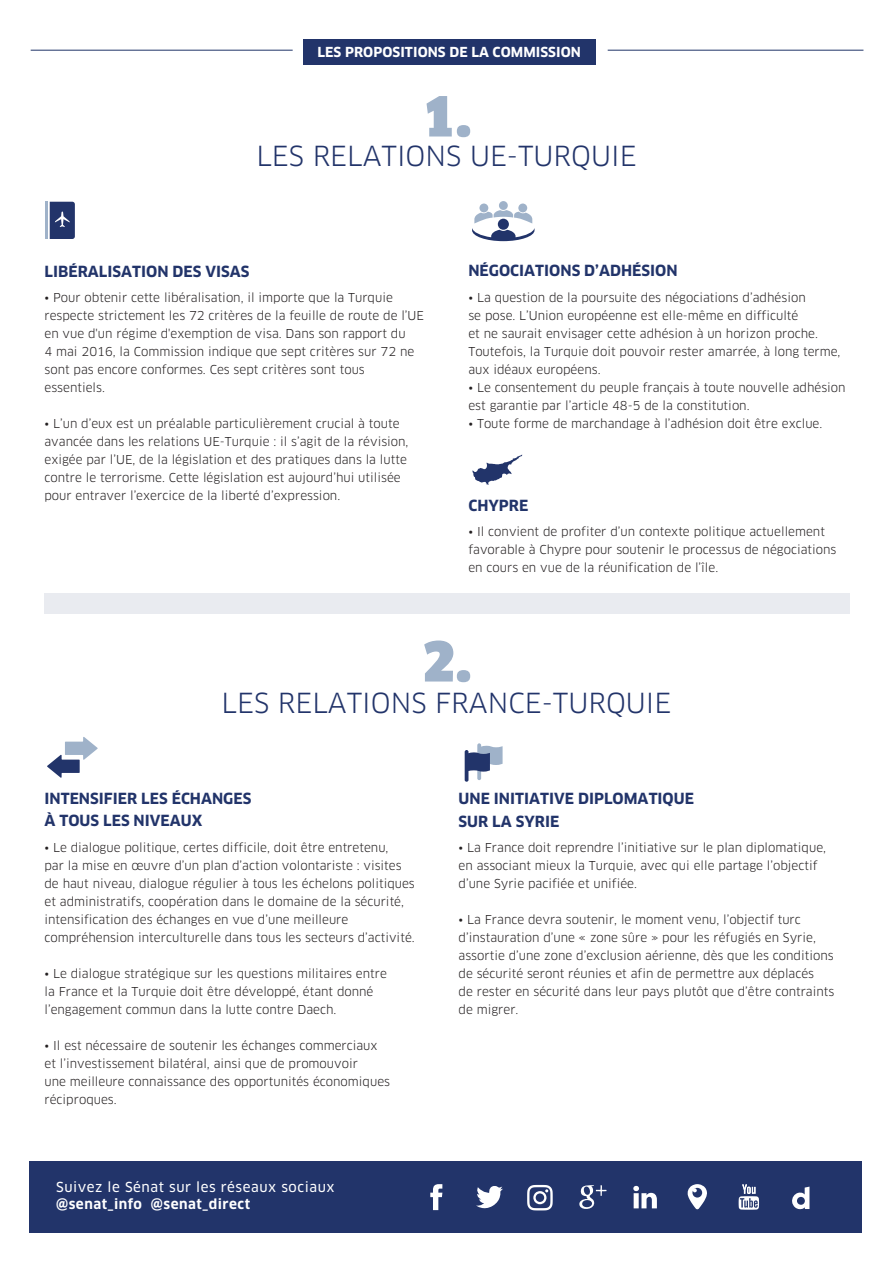
<style>
.page{position:relative;width:893px;height:1263px;background:#fff}
.page>*{position:absolute;margin:0;border:0;box-sizing:border-box;transform-origin:0 0}
.t1{font:900 54px "Clan";color:#9fb2c9}
.t2{font:27px "Clan";color:#22346a}
.t3{font:700 15px/22.5px "Clan";color:#22346a}
.t4{font:13.5px "Clan News";letter-spacing:.04em;color:#fff}
.t5{font:700 13.5px "Clan";letter-spacing:.005em;color:#fff}
.t6{font:700 13.5px "Clan";letter-spacing:.04em;color:#fff}
.t7{font:12px/18px "Clan";color:#231f20}
</style>
<div class="page">
<div style="left:303px;top:39px;width:292px;height:26px;background:#22346a"></div>
<hr style="left:31px;top:50px;width:262px;height:1px;background:#1f3468">
<hr style="left:608px;top:50px;width:255px;height:1px;background:#1f3468">
<div style="left:30px;top:1162px;width:832px;height:71px;background:#22346a"></div>
<svg style="left:792px;top:1186px;width:17px;height:23px"></svg>
<svg style="left:527px;top:1185px;width:26px;height:25px"></svg>
<div style="left:479px;top:204px;width:9px;height:8px;background:#9fb2c9;border-radius:50%"></div>
<div style="left:499px;top:201px;width:9px;height:9px;background:#9fb2c9;border-radius:50%"></div>
<svg style="left:472px;top:210px;width:62px;height:31px"></svg>
<div style="left:518px;top:204px;width:9px;height:8px;background:#9fb2c9;border-radius:50%"></div>
<div style="left:44px;top:593px;width:806px;height:21px;background:#e9ebf0"></div>
<svg style="left:430px;top:1184px;width:12px;height:26px"></svg>
<svg style="left:579px;top:1185px;width:27px;height:24px"></svg>
<svg style="left:476px;top:1186px;width:27px;height:23px"></svg>
<svg style="left:633px;top:1186px;width:24px;height:22px"></svg>
<svg style="left:687px;top:1184px;width:20px;height:25px"></svg>
<svg style="left:739px;top:1184px;width:20px;height:26px"></svg>
<hr style="left:45px;top:202px;width:3px;height:37px;background:#9fb2c9">
<svg style="left:50px;top:202px;width:25px;height:37px"></svg>
<svg style="left:472px;top:455px;width:50px;height:30px"></svg>
<svg style="left:47px;top:737px;width:51px;height:41px"></svg>
<svg style="left:465px;top:743px;width:38px;height:39px"></svg>
<p class="t5" style="left:317px;top:44px;width:265px">LES PROPOSITIONS DE LA COMMISSION</p>
<h1 class="t1" style="left:422px;top:83px;width:51px">1.</h1>
<h2 class="t2" style="left:256px;top:140px;width:382px">LES RELATIONS UE-TURQUIE</h2>
<p class="t3" style="left:44px;top:260px;width:206px">LIBÉRALISATION DES VISAS</p>
<p class="t7" style="left:44px;top:289px;width:381px">• Pour obtenir cette libéralisation, il importe que la Turquie respecte strictement les 72 critères de la feuille de route de l’UE en vue d'un régime d'exemption de visa. Dans son rapport du<br>4 mai 2016, la Commission indique que sept critères sur 72 ne sont pas encore conformes. Ces sept critères sont tous essentiels.</p>
<p class="t7" style="left:44px;top:415px;width:366px">• L’un d’eux est un préalable particulièrement crucial à toute avancée dans les relations UE-Turquie : il s’agit de la révision, exigée par l’UE, de la législation et des pratiques dans la lutte contre le terrorisme. Cette législation est aujourd’hui utilisée pour entraver l’exercice de la liberté d’expression.</p>
<p class="t3" style="left:468px;top:260px;width:211px">NÉGOCIATIONS D’ADHÉSION</p>
<p class="t7" style="left:468px;top:289px;width:374px">• La question de la poursuite des négociations d’adhésion<br>se pose. L’Union européenne est elle-même en difficulté<br>et ne saurait envisager cette adhésion à un horizon proche.<br>Toutefois, la Turquie doit pouvoir rester amarrée, à long terme, aux idéaux européens.</p>
<p class="t7" style="left:468px;top:379px;width:379px">• Le consentement du peuple français à toute nouvelle adhésion est garantie par l’article 48-5 de la constitution.</p>
<p class="t7" style="left:468px;top:415px;width:355px">• Toute forme de marchandage à l’adhésion doit être exclue.</p>
<p class="t3" style="left:468px;top:495px;width:61px">CHYPRE</p>
<p class="t7" style="left:468px;top:522px;width:369px">• Il convient de profiter d’un contexte politique actuellement favorable à Chypre pour soutenir le processus de négociations en cours en vue de la réunification de l’île.</p>
<h1 class="t1" style="left:422px;top:628px;width:51px">2.</h1>
<h2 class="t2" style="left:222px;top:686px;width:451px">LES RELATIONS FRANCE-TURQUIE</h2>
<p class="t3" style="left:44px;top:787px;width:208px">INTENSIFIER LES ÉCHANGES<br>À TOUS LES NIVEAUX</p>
<p class="t7" style="left:44px;top:839px;width:372px">• Le dialogue politique, certes difficile, doit être entretenu,<br>par la mise en œuvre d’un plan d’action volontariste : visites de haut niveau, dialogue régulier à tous les échelons politiques et administratifs, coopération dans le domaine de la sécurité, intensification des échanges en vue d’une meilleure compréhension interculturelle dans tous les secteurs d’activité.</p>
<p class="t7" style="left:44px;top:965px;width:344px">• Le dialogue stratégique sur les questions militaires entre la France et la Turquie doit être développé, étant donné l’engagement commun dans la lutte contre Daech.</p>
<p class="t7" style="left:44px;top:1037px;width:347px">• Il est nécessaire de soutenir les échanges commerciaux et l’investissement bilatéral, ainsi que de promouvoir<br>une meilleure connaissance des opportunités économiques réciproques.</p>
<p class="t4" style="left:56px;top:1179px;width:280px">Suivez le Sénat sur les réseaux sociaux</p>
<p class="t6" style="left:56px;top:1196px;width:196px">@senat_info @senat_direct</p>
<p class="t3" style="left:459px;top:787px;width:237px">UNE INITIATIVE DIPLOMATIQUE<br>SUR LA SYRIE</p>
<p class="t7" style="left:459px;top:839px;width:369px">• La France doit reprendre l’initiative sur le plan diplomatique, en associant mieux la Turquie, avec qui elle partage l’objectif d’une Syrie pacifiée et unifiée.</p>
<p class="t7" style="left:459px;top:911px;width:377px">• La France devra soutenir, le moment venu, l’objectif turc d’instauration d’une « zone sûre » pour les réfugiés en Syrie, assortie d’une zone d’exclusion aérienne, dès que les conditions de sécurité seront réunies et afin de permettre aux déplacés<br>de rester en sécurité dans leur pays plutôt que d’être contraints de migrer.</p>
</div>
